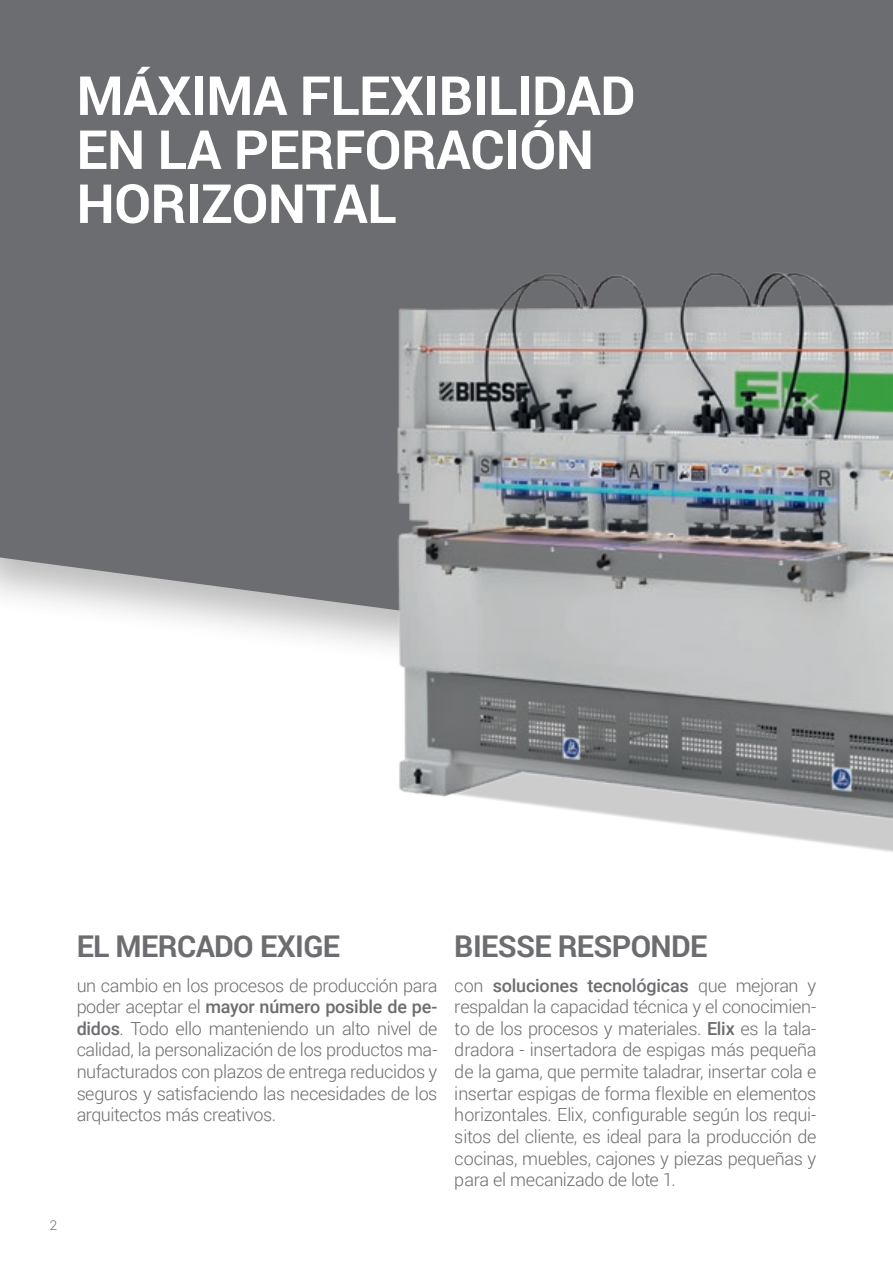
<style>
.page{position:relative;width:893px;height:1263px;background:#fff}
.page>*{position:absolute;margin:0;border:0;box-sizing:border-box;transform-origin:0 0}
.t1{font:700 54px/54px "Roboto";letter-spacing:-.01em;color:#fff}
.t2{font:700 30px "Roboto";letter-spacing:-.02em;color:#6c6d70}
.t3{font:300 18px/21.6px "Roboto";letter-spacing:-.02em;color:#6c6d70;text-align:justify}
.t4{font:300 13.5px "Roboto";color:#6c6d70}
.s1{font-weight:500}
</style>
<div class="page">
<div style="left:0;top:0;width:893px;height:644px;background:#6c6d70"></div>
<img style="left:371px;top:186px;width:522px;height:666px">
<p class="t1" style="left:77px;top:67px;width:560px">MÁXIMA FLEXIBILIDAD<br>EN LA PERFORACIÓN<br>HORIZONTAL</p>
<p class="t4" style="left:50px;top:1215px;width:9px">2</p>
<h2 class="t2" style="left:77px;top:925px;width:265px">EL MERCADO EXIGE</h2>
<p class="t3" style="left:77px;top:974px;width:362px">un cambio en los procesos de producción para poder aceptar el <span class="s1">mayor número posible de pe&shy;didos</span>. Todo ello manteniendo un alto nivel de calidad, la personalización de los productos ma&shy;nufacturados con plazos de entrega reducidos y seguros y satisfaciendo las necesidades de los arquitectos más creativos.</p>
<h2 class="t2" style="left:455px;top:925px;width:254px">BIESSE RESPONDE</h2>
<p class="t3" style="left:455px;top:974px;width:363px">con <span class="s1">soluciones tecnológicas</span> que mejoran y respaldan la capacidad técnica y el conocimien&shy;to de los procesos y materiales. <span class="s1">Elix</span> es la tala&shy;dradora - insertadora de espigas más pequeña de la gama, que permite taladrar, insertar cola e insertar espigas de forma flexible en elementos horizontales. Elix, configurable según los requi&shy;sitos del cliente, es ideal para la producción de cocinas, muebles, cajones y piezas pequeñas y para el mecanizado de lote 1.</p>
</div>
